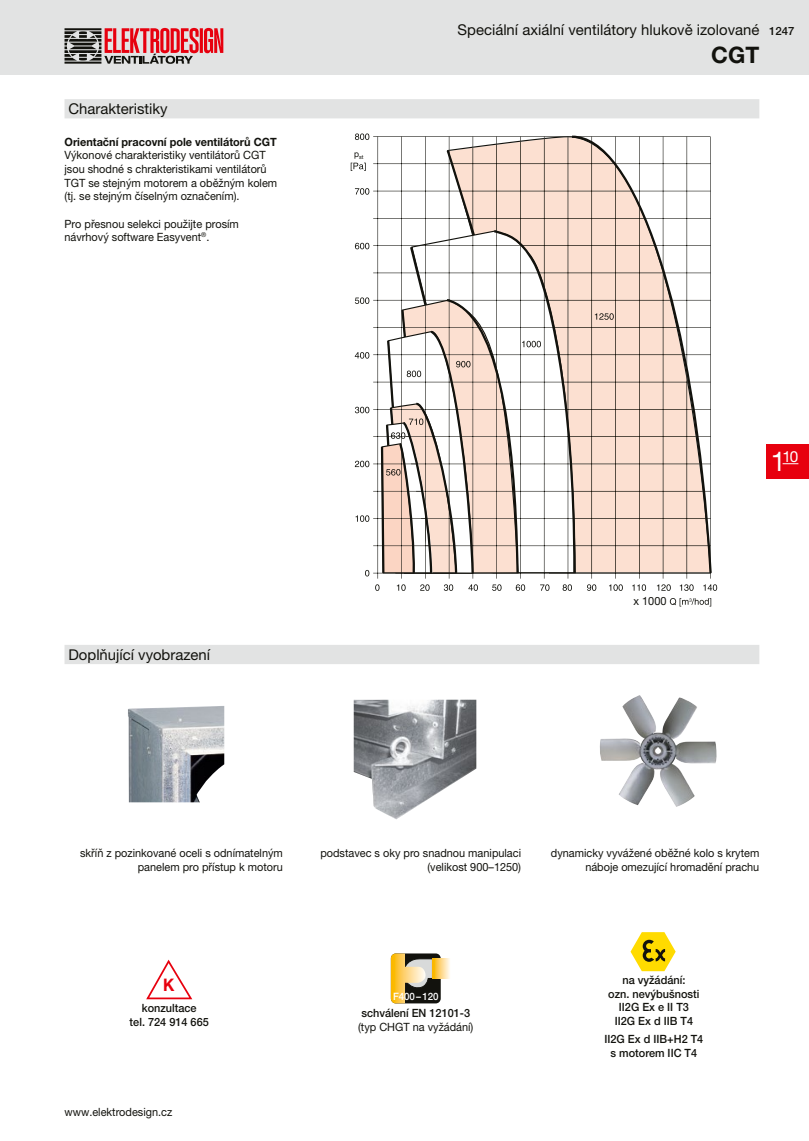
<style>
.page{position:relative;width:809px;height:1141px;background:#fff}
.page>*{position:absolute;margin:0;border:0;box-sizing:border-box;transform-origin:0 0}
.t1{font:700 22.75px "Helvetica Neue LT Pro";color:#12120d}
.t2{font:700 17.32px "Helvetica Neue LT Pro";color:#e7000e;scale:.9 1}
.t3{font:15.22px "Helvetica Neue LT Pro";color:#fff}
.t4{font:14.88px "Helvetica Neue LT Pro";color:#12120d}
.t5{font:11.38px/13.7px "Helvetica Neue LT Pro";color:#12120d;text-align:right;scale:.96 1}
.t6{font:500 11.38px/13.7px "Helvetica Neue LT Pro";color:#12120d;text-align:center;scale:.96 1}
.t7{font:700 11.38px "Helvetica Neue LT Pro";color:#12120d;scale:.96 1}
.t8{font:500 11.38px "Helvetica Neue LT Pro";color:#12120d}
.t9{font:500 10.15px "Helvetica Neue LT Pro";color:#fff;scale:.96 1}
.t10{font:5.6px "Helvetica Neue LT Pro";color:#12120d;scale:.96 1}
.s1{font-size:27.12px}
</style>
<div class="page">
<div style="left:0;top:0;width:809px;height:74px;background:#e2e3e3"></div>
<svg style="left:64px;top:28px;width:159px;height:36px"></svg>
<div style="left:766px;top:444px;width:43px;height:35px;background:#e7000e"></div>
<svg style="left:782px;top:463px;width:16px;height:1px"></svg>
<div style="left:64px;top:99px;width:695px;height:19px;background:#e2e3e3"></div>
<div style="left:64px;top:645px;width:695px;height:19px;background:#e2e3e3"></div>
<img style="left:600px;top:695px;width:74px;height:110px">
<img style="left:354px;top:700px;width:122px;height:119px">
<img style="left:128px;top:706px;width:96px;height:96px">
<svg style="left:146px;top:959px;width:47px;height:41px"></svg>
<svg style="left:630px;top:932px;width:46px;height:40px"></svg>
<div style="left:391px;top:953px;width:50px;height:50px;background:#12120d;border-radius:5px"></div>
<svg style="left:391px;top:953px;width:42px;height:50px"></svg>
<svg style="left:432px;top:959px;width:18px;height:19px"></svg>
<hr style="left:373px;top:163px;width:337px;height:1px;background:#12120d">
<hr style="left:373px;top:191px;width:337px;height:1px;background:#12120d">
<hr style="left:373px;top:218px;width:337px;height:1px;background:#12120d">
<hr style="left:373px;top:245px;width:337px;height:1px;background:#12120d">
<hr style="left:373px;top:273px;width:337px;height:1px;background:#12120d">
<hr style="left:373px;top:300px;width:337px;height:1px;background:#12120d">
<hr style="left:373px;top:327px;width:337px;height:1px;background:#12120d">
<hr style="left:373px;top:354px;width:337px;height:1px;background:#12120d">
<hr style="left:373px;top:382px;width:337px;height:1px;background:#12120d">
<hr style="left:373px;top:409px;width:337px;height:1px;background:#12120d">
<hr style="left:373px;top:436px;width:337px;height:1px;background:#12120d">
<hr style="left:373px;top:464px;width:337px;height:1px;background:#12120d">
<hr style="left:373px;top:491px;width:337px;height:1px;background:#12120d">
<hr style="left:373px;top:518px;width:337px;height:1px;background:#12120d">
<hr style="left:373px;top:546px;width:337px;height:1px;background:#12120d">
<hr style="left:373px;top:573px;width:337px;height:1px;background:#12120d">
<hr style="left:373px;top:136px;width:337px;height:1px;background:#12120d">
<hr style="left:686px;top:137px;width:1px;height:442px;background:#12120d">
<hr style="left:662px;top:137px;width:1px;height:442px;background:#12120d">
<hr style="left:639px;top:137px;width:1px;height:442px;background:#12120d">
<hr style="left:615px;top:137px;width:1px;height:442px;background:#12120d">
<hr style="left:591px;top:137px;width:1px;height:442px;background:#12120d">
<hr style="left:567px;top:137px;width:1px;height:442px;background:#12120d">
<hr style="left:544px;top:137px;width:1px;height:442px;background:#12120d">
<hr style="left:520px;top:137px;width:1px;height:442px;background:#12120d">
<hr style="left:496px;top:137px;width:1px;height:442px;background:#12120d">
<hr style="left:472px;top:137px;width:1px;height:442px;background:#12120d">
<hr style="left:449px;top:137px;width:1px;height:442px;background:#12120d">
<hr style="left:425px;top:137px;width:1px;height:442px;background:#12120d">
<hr style="left:401px;top:137px;width:1px;height:442px;background:#12120d">
<hr style="left:377px;top:137px;width:1px;height:442px;background:#12120d">
<hr style="left:710px;top:137px;width:1px;height:442px;background:#12120d">
<svg style="left:375px;top:584px;width:4px;height:7px"></svg>
<svg style="left:397px;top:584px;width:9px;height:7px"></svg>
<svg style="left:420px;top:584px;width:9px;height:7px"></svg>
<svg style="left:444px;top:584px;width:9px;height:7px"></svg>
<svg style="left:468px;top:584px;width:10px;height:7px"></svg>
<svg style="left:492px;top:584px;width:9px;height:7px"></svg>
<svg style="left:515px;top:584px;width:10px;height:7px"></svg>
<svg style="left:540px;top:584px;width:9px;height:7px"></svg>
<svg style="left:562px;top:584px;width:10px;height:7px"></svg>
<svg style="left:587px;top:584px;width:9px;height:7px"></svg>
<svg style="left:609px;top:584px;width:14px;height:7px"></svg>
<svg style="left:632px;top:584px;width:14px;height:7px"></svg>
<svg style="left:657px;top:584px;width:14px;height:7px"></svg>
<svg style="left:679px;top:584px;width:14px;height:7px"></svg>
<svg style="left:703px;top:584px;width:14px;height:7px"></svg>
<svg style="left:365px;top:570px;width:4px;height:6px"></svg>
<svg style="left:355px;top:515px;width:14px;height:7px"></svg>
<svg style="left:355px;top:461px;width:14px;height:6px"></svg>
<svg style="left:355px;top:407px;width:14px;height:6px"></svg>
<svg style="left:355px;top:352px;width:14px;height:7px"></svg>
<svg style="left:355px;top:297px;width:14px;height:7px"></svg>
<svg style="left:355px;top:243px;width:14px;height:6px"></svg>
<svg style="left:355px;top:188px;width:14px;height:7px"></svg>
<svg style="left:355px;top:133px;width:14px;height:7px"></svg>
<svg style="left:351px;top:163px;width:15px;height:8px"></svg>
<svg style="left:669px;top:598px;width:42px;height:8px"></svg>
<svg style="left:449px;top:137px;width:120px;height:91px;fill:#fce0d1"></svg>
<svg style="left:445px;top:148px;width:106px;height:80px"></svg>
<svg style="left:569px;top:135px;width:143px;height:440px"></svg>
<svg style="left:380px;top:228px;width:196px;height:348px"></svg>
<h3 class="t4" style="left:68px;top:100px;width:101px">Charakteristiky</h3>
<p class="t7" style="left:64px;top:135px;width:222px">Orientační pracovní pole ventilátorů CGT</p>
<p class="t5" style="left:64px;top:148px;width:223px;text-align:left">Výkonové charakteristiky ventilátorů CGT jsou shodné s chrakteristikami ventilátorů TGT se stejným motorem a oběžným kolem (tj. se stejným číselným označením).</p>
<p class="t5" style="left:64px;top:217px;width:183px;text-align:left">Pro přesnou selekci použijte prosím návrhový software Easyvent<sup>®</sup>.</p>
<p class="t10" style="left:354px;top:154px;width:11px"><sup>p</sup>st</p>
<h3 class="t4" style="left:457px;top:21px;width:303px">Speciální axiální ventilátory hlukově izolované</h3>
<h1 class="t1" style="left:711px;top:41px;width:50px">CGT</h1>
<p class="t8" style="left:769px;top:25px;width:27px">1247</p>
<h3 class="t4" style="left:68px;top:646px;width:143px">Doplňující vyobrazení</h3>
<p class="t5" style="left:633px;top:594px;width:36px">x 1000</p>
<h3 class="t3" style="left:770px;top:448px;width:29px"><span class="s1">1</span>10</h3>
<p class="t5" style="left:80px;top:846px;width:213px">skříň z pozinkované oceli s odnímatelným panelem pro přístup k motoru</p>
<p class="t5" style="left:320px;top:846px;width:211px">podstavec s oky pro snadnou manipulaci (velikost 900–1250)</p>
<p class="t5" style="left:551px;top:846px;width:219px">dynamicky vyvážené oběžné kolo s krytem náboje omezující hromadění prachu</p>
<h2 class="t2" style="left:163px;top:974px;width:14px">K</h2>
<p class="t6" style="left:608px;top:973px;width:97px">na vyžádání:<br>ozn. nevýbušnosti<br>II2G Ex e II T3<br>II2G Ex d IIB T4</p>
<p class="t6" style="left:604px;top:1032px;width:104px">II2G Ex d IIB+H2 T4 s motorem IIC T4</p>
<p class="t9" style="left:393px;top:990px;width:49px">F400–120</p>
<p class="t6" style="left:361px;top:1006px;width:115px">schválení EN 12101-3</p>
<p class="t5" style="left:358px;top:1020px;width:122px">(typ CHGT na vyžádání)</p>
<p class="t6" style="left:130px;top:1001px;width:84px">konzultace<br>tel. 724 914 665</p>
<p class="t5" style="left:64px;top:1105px;width:114px">www.elektrodesign.cz</p>
</div>
